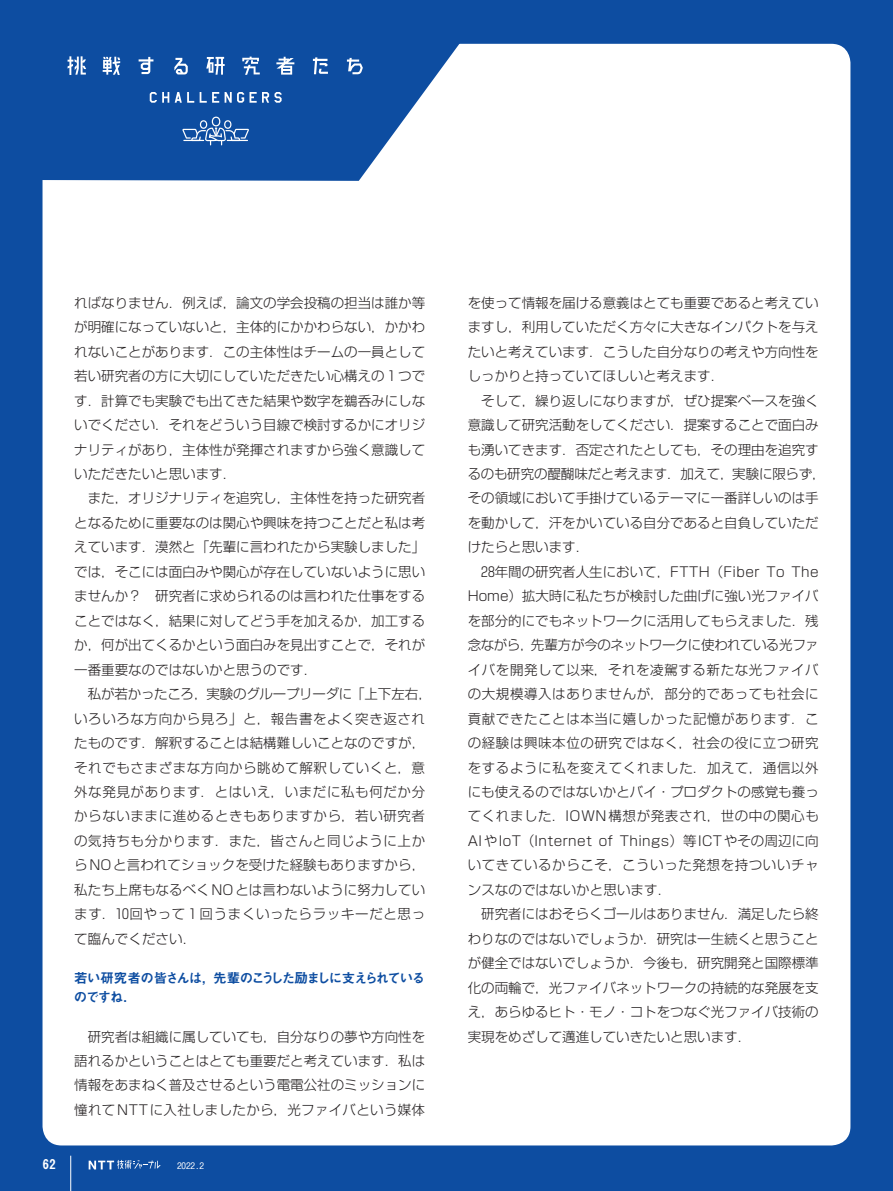
<style>
.page{position:relative;width:893px;height:1191px;background:#0d4da1}
.page>*{position:absolute;margin:0;border:0;box-sizing:border-box;transform-origin:0 0}
.t1{font:300 13.5px/24.5px "Shin Go Pr 6";color:#231f20;text-align:justify}
.t2{font:300 13.5px/24.5px "Shin Go Pr 6";letter-spacing:.045em;color:#231f20}
.t3{font:13.5px/19.2px "Midashi Go Pr 6 MB31";letter-spacing:-.095em;color:#0d4da1}
.t4{font:13.5px "Midashi Go Pr 6 MB31";color:#fff}
.t5{font:500 9px "Gothic BBB Pr 6";color:#fff}
</style>
<div class="page">
<div style="left:43px;top:44px;width:807px;height:1101px;background:#fff;border-radius:19px"></div>
<svg style="left:89px;top:1160px;width:72px;height:9px"></svg>
<hr style="left:70px;top:1155px;width:1px;height:36px;background:#fff">
<svg style="left:42px;top:43px;width:450px;height:138px;fill:#0d4da1"></svg>
<svg style="left:68px;top:56px;width:18px;height:19px"></svg>
<svg style="left:103px;top:57px;width:17px;height:18px"></svg>
<svg style="left:139px;top:57px;width:14px;height:17px"></svg>
<svg style="left:174px;top:58px;width:14px;height:16px"></svg>
<svg style="left:206px;top:57px;width:19px;height:18px"></svg>
<svg style="left:242px;top:57px;width:18px;height:18px"></svg>
<svg style="left:276px;top:57px;width:18px;height:18px"></svg>
<svg style="left:313px;top:57px;width:15px;height:17px"></svg>
<svg style="left:347px;top:58px;width:16px;height:16px"></svg>
<svg style="left:150px;top:92px;width:19px;height:11px"></svg>
<svg style="left:175px;top:92px;width:19px;height:11px"></svg>
<svg style="left:200px;top:92px;width:19px;height:11px"></svg>
<svg style="left:225px;top:92px;width:19px;height:11px"></svg>
<svg style="left:250px;top:92px;width:32px;height:11px"></svg>
<svg style="left:182px;top:117px;width:67px;height:28px"></svg>
<p class="t1" style="left:74px;top:289px;width:352px">ればなりません．例えば，論文の学会投稿の担当は誰か等が明確になっていないと，主体的にかかわらない，かかわれないことがあります．この主体性はチームの一員として若い研究者の方に大切にしていただきたい心構えの 1 つです．計算でも実験でも出てきた結果や数字を鵜呑みにしないでください．それをどういう目線で検討するかにオリジナリティがあり，主体性が発揮されますから強く意識していただきたいと思います．</p>
<p class="t1" style="left:74px;top:485px;width:352px;text-indent:14px">また，オリジナリティを追究し，主体性を持った研究者となるために重要なのは関心や興味を持つことだと私は考えています．漠然と「先輩に言われたから実験しました」では，そこには面白みや関心が存在していないように思いませんか？　研究者に求められるのは言われた仕事をすることではなく，結果に対してどう手を加えるか，加工するか，何が出てくるかという面白みを見出すことで，それが一番重要なのではないかと思うのです．</p>
<p class="t2" style="left:74px;top:680px;width:359px;text-indent:14px">私が若かったころ，実験のグループリーダに「上下左右，いろいろな方向から見ろ」と，報告書をよく突き返されたものです．解釈することは結構難しいことなのですが，それでもさまざまな方向から眺めて解釈していくと，意外な発見があります．とはいえ，いまだに私も何だか分からないままに進めるときもありますから，若い研究者の気持ちも分かります．また，皆さんと同じように上からNOと言われてショックを受けた経験もありますから，私たち上席もなるべくNOとは言わないように努力しています．10回やって 1 回うまくいったらラッキーだと思って臨んでください．</p>
<p class="t3" style="left:74px;top:967px;width:353px">若い研究者の皆さんは，先輩のこうした励ましに支えられているのですね．</p>
<p class="t1" style="left:74px;top:1023px;width:352px;text-indent:14px">研究者は組織に属していても，自分なりの夢や方向性を語れるかということはとても重要だと考えています．私は情報をあまねく普及させるという電電公社のミッションに憧れてNTTに入社しましたから，光ファイバという媒体</p>
<p class="t4" style="left:43px;top:1153px;width:15px">62</p>
<p class="t5" style="left:177px;top:1158px;width:29px">2022.2</p>
<p class="t1" style="left:468px;top:289px;width:352px">を使って情報を届ける意義はとても重要であると考えていますし，利用していただく方々に大きなインパクトを与えたいと考えています．こうした自分なりの考えや方向性をしっかりと持っていてほしいと考えます．</p>
<p class="t1" style="left:468px;top:387px;width:359px;text-align:left;text-indent:14px">そして，繰り返しになりますが，ぜひ提案ベースを強く意識して研究活動をしてください．提案することで面白みも湧いてきます．否定されたとしても，その理由を追究するのも研究の醍醐味だと考えます．加えて，実験に限らず，その領域において手掛けているテーマに一番詳しいのは手を動かして，汗をかいている自分であると自負していただけたらと思います．</p>
<p class="t1" style="left:468px;top:558px;width:353px;text-indent:14px">28年間の研究者人生において，FTTH（Fiber To The Home）拡大時に私たちが検討した曲げに強い光ファイバを部分的にでもネットワークに活用してもらえました．残念ながら，先輩方が今のネットワークに使われている光ファイバを開発して以来，それを凌駕する新たな光ファイバの大規模導入はありませんが，部分的であっても社会に貢献できたことは本当に嬉しかった記憶があります．この経験は興味本位の研究ではなく，社会の役に立つ研究をするように私を変えてくれました．加えて，通信以外にも使えるのではないかとバイ・プロダクトの感覚も養ってくれました．IOWN構想が発表され，世の中の関心もAIやIoT（Internet of Things）等ICTやその周辺に向いてきているからこそ，こういった発想を持ついいチャンスなのではないかと思います．</p>
<p class="t1" style="left:468px;top:900px;width:352px;text-indent:14px">研究者にはおそらくゴールはありません．満足したら終わりなのではないでしょうか．研究は一生続くと思うことが健全ではないでしょうか．今後も，研究開発と国際標準化の両輪で，光ファイバネットワークの持続的な発展を支え，あらゆるヒト・モノ・コトをつなぐ光ファイバ技術の実現をめざして邁進していきたいと思います．</p>
</div>
